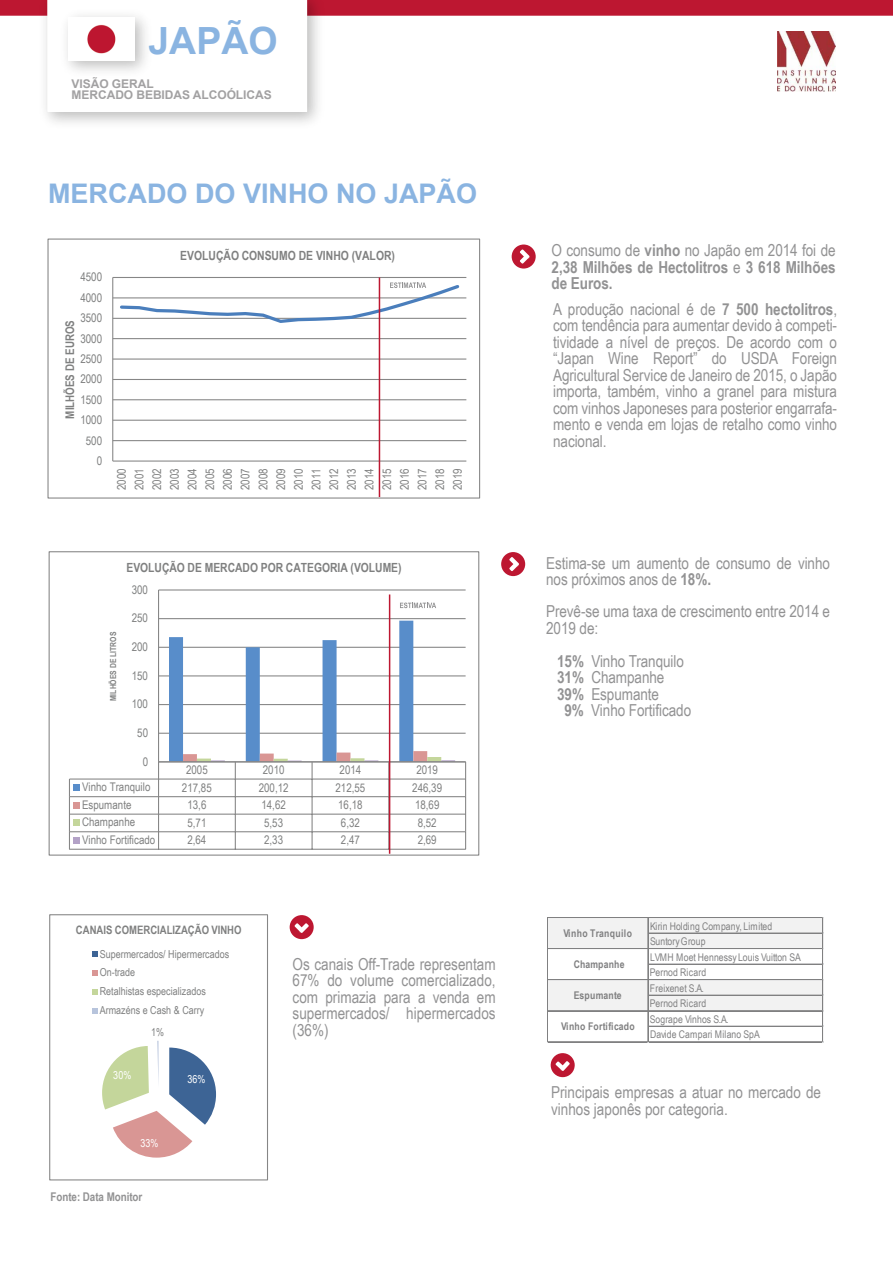
<style>
.page{position:relative;width:893px;height:1263px;background:#fff}
.page>*{position:absolute;margin:0;border:0;box-sizing:border-box;transform-origin:0 0}
.t1{font:700 37.5px "Arial";color:#8ab4e1}
.t2{font:700 27px "Arial";color:#8ab4e1}
.t3{font:16.5px/16.5px "Arial Narrow";letter-spacing:-.005em;color:#929293}
.t4{font:700 16.5px/16.5px "Arial Narrow";letter-spacing:-.005em;color:#929293;text-align:justify}
.t5{font:700 12.6px "Arial Narrow";color:#7f8080}
.t6{font:12px/17.7px "Arial Narrow";color:#7f8080;text-align:justify}
.t7{font:700 12px/10.5px "Arial";letter-spacing:-.005em;color:#a2a1a2}
.t8{font:700 12px "Arial Narrow";letter-spacing:-.005em;color:#929293}
.t9{font:700 12px "Arial Narrow";color:#7f8080}
.t10{font:11.85px "Arial Narrow";color:#7f8080}
.t11{font:700 11.55px "Arial Narrow";color:#7f8080}
.t12{font:10.95px/18.9px "Arial Narrow";color:#7f8080}
.t13{font:10.95px "Arial Narrow";color:#fff}
.t14{font:10.65px/15.5px "Arial Narrow";letter-spacing:.01em;color:#808081}
.t15{font:700 10.65px "Arial Narrow";letter-spacing:.03em;color:#808081}
.t16{font:700 10.65px "Arial Narrow";letter-spacing:.01em;color:#808081}
.t17{font:700 8.25px "Arial Narrow";color:#7f8080}
.s1{font-weight:400}
.s2{font-weight:700}
</style>
<div class="page">
<div style="left:0;top:0;width:893px;height:16px;background:#bd1731"></div>
<img style="left:34px;top:0;width:296px;height:123px">
<svg style="left:188px;top:0;width:119px;height:112px"></svg>
<img style="left:46px;top:0;width:142px;height:113px">
<img style="left:69px;top:17px;width:66px;height:43px">
<hr style="left:113px;top:277px;width:353px;height:1px;background:#868686">
<hr style="left:113px;top:297px;width:353px;height:1px;background:#868686">
<hr style="left:113px;top:318px;width:353px;height:1px;background:#868686">
<hr style="left:113px;top:338px;width:353px;height:1px;background:#868686">
<hr style="left:113px;top:358px;width:353px;height:2px;background:#868686">
<hr style="left:113px;top:379px;width:353px;height:1px;background:#868686">
<hr style="left:113px;top:399px;width:353px;height:1px;background:#868686">
<hr style="left:113px;top:420px;width:353px;height:1px;background:#868686">
<hr style="left:113px;top:440px;width:353px;height:1px;background:#868686">
<hr style="left:112px;top:277px;width:1px;height:184px;background:#868686">
<hr style="left:113px;top:460px;width:353px;height:2px;background:#868686">
<div style="left:47px;top:239px;width:433px;height:260px;border:1px solid #868686"></div>
<div style="left:512px;top:244px;width:24px;height:25px;background:#bd1731;border-radius:50%"></div>
<svg style="left:520px;top:249px;width:9px;height:15px"></svg>
<hr style="left:379px;top:277px;width:1px;height:220px;background:#bd1731">
<svg style="left:118px;top:282px;width:344px;height:43px"></svg>
<hr style="left:159px;top:589px;width:307px;height:1px;background:#868686">
<hr style="left:159px;top:618px;width:307px;height:1px;background:#868686">
<hr style="left:158px;top:590px;width:1px;height:172px;background:#868686">
<svg style="left:69px;top:621px;width:398px;height:229px"></svg>
<div style="left:49px;top:551px;width:430px;height:305px;border:1px solid #868686"></div>
<div style="left:501px;top:552px;width:24px;height:24px;background:#bd1731;border-radius:50%"></div>
<svg style="left:509px;top:557px;width:10px;height:14px"></svg>
<hr style="left:389px;top:594px;width:1px;height:260px;background:#bd1731">
<svg style="left:400px;top:602px;width:36px;height:6px"></svg>
<svg style="left:102px;top:1041px;width:114px;height:116px"></svg>
<svg style="left:92px;top:951px;width:5px;height:6px"></svg>
<svg style="left:92px;top:970px;width:5px;height:6px"></svg>
<svg style="left:92px;top:989px;width:5px;height:5px"></svg>
<svg style="left:92px;top:1008px;width:5px;height:5px"></svg>
<div style="left:49px;top:914px;width:219px;height:266px;border:1px solid #868686"></div>
<div style="left:548px;top:918px;width:275px;height:31px;background:#f2f2f2"></div>
<div style="left:548px;top:979px;width:275px;height:32px;background:#f2f2f2"></div>
<hr style="left:548px;top:917px;width:275px;height:1px;background:#808081">
<hr style="left:649px;top:933px;width:174px;height:1px;background:#808081">
<hr style="left:548px;top:948px;width:275px;height:1px;background:#808081">
<hr style="left:649px;top:964px;width:174px;height:1px;background:#808081">
<hr style="left:548px;top:979px;width:275px;height:1px;background:#808081">
<hr style="left:649px;top:995px;width:174px;height:1px;background:#808081">
<hr style="left:548px;top:1010px;width:275px;height:1px;background:#808081">
<hr style="left:548px;top:1011px;width:275px;height:1px;background:#808081">
<hr style="left:649px;top:1026px;width:174px;height:1px;background:#808081">
<hr style="left:547px;top:917px;width:1px;height:125px;background:#808081">
<hr style="left:648px;top:918px;width:1px;height:124px;background:#808081">
<hr style="left:548px;top:1041px;width:275px;height:1px;background:#808081">
<hr style="left:548px;top:1042px;width:275px;height:1px;background:#808081">
<hr style="left:822px;top:918px;width:1px;height:124px;background:#808081">
<hr style="left:823px;top:918px;width:1px;height:124px;background:#808081">
<div style="left:290px;top:915px;width:24px;height:24px;background:#bd1731;border-radius:50%"></div>
<svg style="left:294px;top:923px;width:15px;height:10px"></svg>
<div style="left:550px;top:1053px;width:25px;height:24px;background:#bd1731;border-radius:50%"></div>
<svg style="left:555px;top:1061px;width:15px;height:10px"></svg>
<img style="left:778px;top:32px;width:57px;height:59px">
<h1 class="t1" style="left:148px;top:15px;width:131px">JAPÃO</h1>
<p class="t7" style="left:72px;top:79px;width:202px">VISÃO GERAL<br>MERCADO BEBIDAS ALCOÓLICAS</p>
<h2 class="t2" style="left:48px;top:175px;width:431px">MERCADO DO VINHO NO JAPÃO</h2>
<p class="t6" style="left:80px;top:268px;width:23px">4500</p>
<p class="t6" style="left:80px;top:288px;width:23px">4000</p>
<p class="t6" style="left:80px;top:309px;width:23px">3500</p>
<p class="t9" style="left:61px;top:419px;width:100px;rotate:-90deg">MILHÕES DE EUROS</p>
<p class="t6" style="left:80px;top:329px;width:23px">3000</p>
<p class="t6" style="left:80px;top:349px;width:23px">2500</p>
<p class="t6" style="left:80px;top:370px;width:23px">2000</p>
<p class="t6" style="left:80px;top:390px;width:23px">1500</p>
<p class="t6" style="left:80px;top:411px;width:23px">1000</p>
<p class="t6" style="left:86px;top:431px;width:18px">500</p>
<p class="t6" style="left:97px;top:451px;width:7px">0</p>
<p class="t5" style="left:180px;top:246px;width:216px">EVOLUÇÃO CONSUMO DE VINHO (VALOR)</p>
<p class="t4" style="left:552px;top:241px;width:285px"><span class="s1">O consumo de</span> vinho <span class="s1">no Japão em 2014 foi de </span>2,38 Milhões de Hectolitros <span class="s1">e</span> 3 618 Milhões de Euros.</p>
<p class="t6" style="left:112px;top:490px;width:23px;rotate:-90deg">2000<br>2001<br>2002<br>2003<br>2004<br>2005<br>2006<br>2007<br>2008<br>2009<br>2010<br>2011<br>2012<br>2013<br>2014<br>2015<br>2016<br>2017<br>2018<br>2019</p>
<p class="t3" style="left:553px;top:300px;width:286px;text-align:justify">A produção nacional é de <span class="s2">7 500 hectolitros</span>, com tendência para aumentar devido à competi&shy;tividade a nível de preços. De acordo com o “Japan Wine Report” do USDA Foreign Agricultural Service de Janeiro de 2015, o Japão importa, também, vinho a granel para mistura com vinhos Japoneses para posterior engarrafa&shy;mento e venda em lojas de retalho como vinho nacional.</p>
<p class="t5" style="left:126px;top:558px;width:277px">EVOLUÇÃO DE MERCADO POR CATEGORIA (VOLUME)</p>
<p class="t10" style="left:132px;top:581px;width:18px">300</p>
<p class="t3" style="left:546px;top:554px;width:285px">Estima-se um aumento de consumo de vinho nos próximos anos de <span class="s2">18%.</span></p>
<p class="t17" style="left:107px;top:701px;width:71px;rotate:-90deg">MILHÕES DE LITROS</p>
<p class="t10" style="left:132px;top:610px;width:18px">250</p>
<p class="t10" style="left:132px;top:638px;width:18px">200</p>
<p class="t10" style="left:132px;top:667px;width:18px">150</p>
<p class="t10" style="left:132px;top:695px;width:18px">100</p>
<p class="t10" style="left:137px;top:724px;width:12px">50</p>
<p class="t10" style="left:143px;top:753px;width:7px">0</p>
<p class="t10" style="left:186px;top:761px;width:23px">2005</p>
<p class="t10" style="left:263px;top:761px;width:23px">2010</p>
<p class="t10" style="left:340px;top:761px;width:23px">2014</p>
<p class="t10" style="left:416px;top:761px;width:23px">2019</p>
<p class="t10" style="left:82px;top:778px;width:70px">Vinho Tranquilo</p>
<p class="t10" style="left:182px;top:779px;width:31px">217,85</p>
<p class="t10" style="left:259px;top:779px;width:31px">200,12</p>
<p class="t10" style="left:335px;top:779px;width:31px">212,55</p>
<p class="t10" style="left:412px;top:779px;width:31px">246,39</p>
<p class="t10" style="left:82px;top:796px;width:51px">Espumante</p>
<p class="t10" style="left:187px;top:796px;width:20px">13,6</p>
<p class="t10" style="left:261px;top:796px;width:26px">14,62</p>
<p class="t10" style="left:338px;top:796px;width:26px">16,18</p>
<p class="t10" style="left:415px;top:796px;width:26px">18,69</p>
<p class="t10" style="left:82px;top:813px;width:55px">Champanhe</p>
<p class="t10" style="left:187px;top:814px;width:20px">5,71</p>
<p class="t10" style="left:264px;top:814px;width:20px">5,53</p>
<p class="t10" style="left:341px;top:814px;width:20px">6,32</p>
<p class="t10" style="left:418px;top:814px;width:20px">8,52</p>
<p class="t10" style="left:82px;top:831px;width:75px">Vinho Fortificado</p>
<p class="t10" style="left:187px;top:831px;width:20px">2,64</p>
<p class="t10" style="left:264px;top:831px;width:20px">2,33</p>
<p class="t10" style="left:341px;top:831px;width:20px">2,47</p>
<p class="t10" style="left:418px;top:831px;width:20px">2,69</p>
<p class="t11" style="left:76px;top:921px;width:167px">CANAIS COMERCIALIZAÇÃO VINHO</p>
<p class="t12" style="left:100px;top:944px;width:131px">Supermercados/ Hipermercados<br>On-trade<br>Retalhistas especializados<br>Armazéns e Cash &amp; Carry</p>
<p class="t13" style="left:113px;top:1067px;width:19px">30%</p>
<p class="t12" style="left:151px;top:1023px;width:14px">1%</p>
<p class="t13" style="left:141px;top:1135px;width:19px">33%</p>
<p class="t8" style="left:51px;top:1188px;width:93px">Fonte: Data Monitor</p>
<p class="t13" style="left:188px;top:1071px;width:19px">36%</p>
<p class="t3" style="left:293px;top:955px;width:205px;text-align:justify">Os canais Off-Trade representam 67% do volume comercializado, com primazia para a venda em supermercados/ hipermercados (36%)</p>
<p class="t3" style="left:546px;top:603px;width:285px">Prevê-se uma taxa de crescimento entre 2014 e<br>2019 de:</p>
<p class="t3" style="left:557px;top:652px;width:128px"><span class="s2">15%</span> Vinho Tranquilo</p>
<p class="t3" style="left:557px;top:669px;width:109px"><span class="s2">31%</span> Champanhe</p>
<p class="t3" style="left:557px;top:685px;width:103px"><span class="s2">39%</span> Espumante</p>
<p class="t3" style="left:564px;top:702px;width:128px"><span class="s2">9%</span> Vinho Fortificado</p>
<p class="t15" style="left:563px;top:925px;width:70px">Vinho Tranquilo</p>
<p class="t16" style="left:574px;top:956px;width:52px">Champanhe</p>
<p class="t16" style="left:574px;top:987px;width:49px">Espumante</p>
<p class="t15" style="left:561px;top:1018px;width:75px">Vinho Fortificado</p>
<p class="t14" style="left:650px;top:918px;width:152px">Kirin Holding Company, Limited<br>SuntoryGroup<br>LVMH Moet Hennessy Louis Vuitton SA<br>Pernod Ricard<br>Freixenet S.A.<br>Pernod Ricard<br>Sogrape Vinhos S.A.<br>Davide Campari Milano SpA</p>
<p class="t3" style="left:551px;top:1083px;width:272px">Principais empresas a atuar no mercado de vinhos japonês por categoria.</p>
</div>
